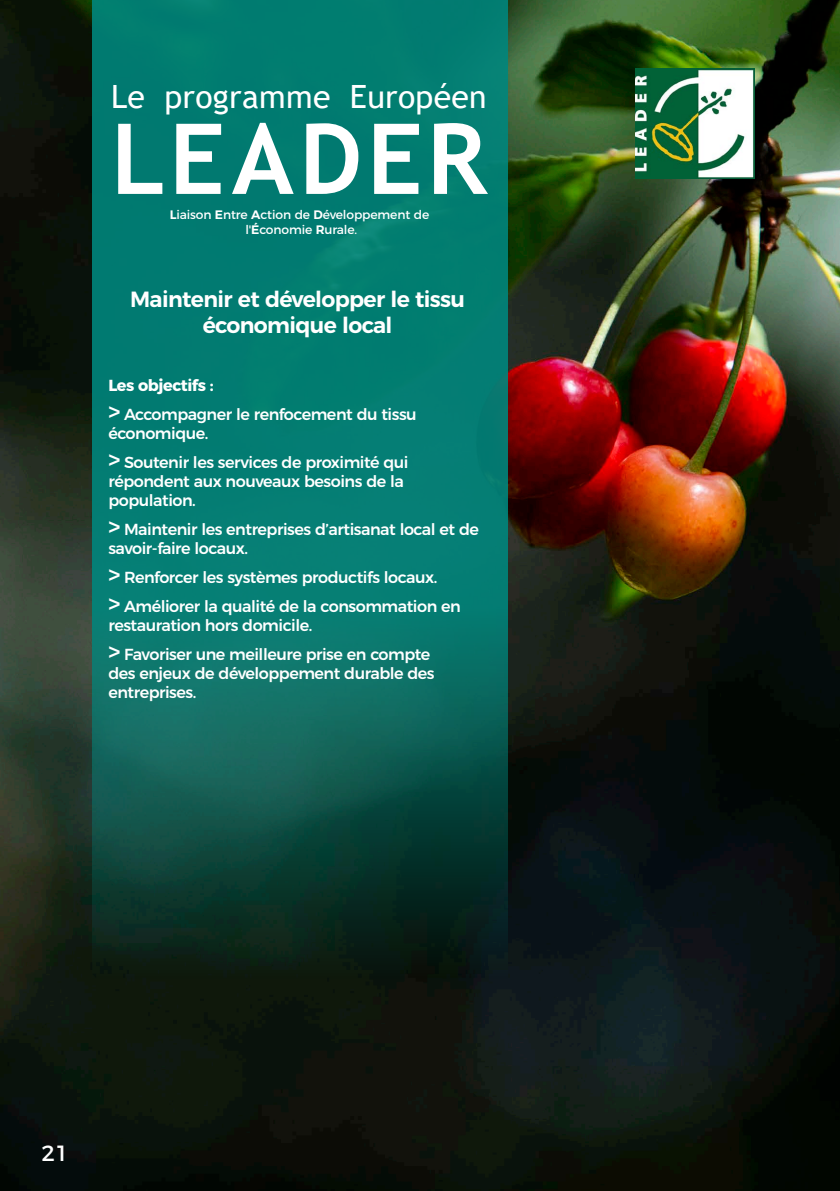
<style>
.page{position:relative;width:840px;height:1191px;background:#fff}
.page>*{position:absolute;margin:0;border:0;box-sizing:border-box;transform-origin:0 0}
.t1{font:700 98px "Trebuchet MS";letter-spacing:.05em;color:#fff}
.t2{font:32px "Trebuchet MS";letter-spacing:.01em;color:#fff}
.t3{font:600 22px/26.4px "Montserrat";letter-spacing:-.03em;color:#fff;text-align:center}
.t4{font:22px "Montserrat Alternates";color:#fff}
.t5{font:500 16px/19.2px "Montserrat";letter-spacing:-.03em;color:#fff}
.t6{font:700 16px "Montserrat";letter-spacing:-.03em;color:#fff}
.t7{font:12.2px "Montserrat";letter-spacing:-.01em;color:#fff}
.s1{font-weight:600}
.s2{font-size:24px}
</style>
<div class="page">
<img style="left:0;top:0;width:839px;height:1191px">
<svg style="left:93px;top:0;width:414px;height:1191px;background:#075c52"></svg>
<img style="left:635px;top:68px;width:119px;height:110px">
<div style="left:828px;top:511px;width:11px;height:103px;background:#0e120c"></div>
<svg style="left:839px;top:522px;width:1px;height:65px"></svg>
<p class="t2" style="left:111px;top:76px;width:377px">Le programme Européen</p>
<p class="t1" style="left:111px;top:98px;width:377px">LEADER</p>
<p class="t7" style="left:170px;top:205px;width:261px"><span class="s1">L</span>iaison <span class="s1">E</span>ntre <span class="s1">A</span>ction de <span class="s1">D</span>éveloppement de</p>
<p class="t7" style="left:245px;top:219px;width:113px">l'<span class="s1">É</span>conomie <span class="s1">R</span>urale.</p>
<p class="t3" style="left:130px;top:284px;width:336px">Maintenir et développer le tissu économique local</p>
<p class="t6" style="left:108px;top:372px;width:107px">Les objectifs :</p>
<p class="t5" style="left:108px;top:403px;width:310px"><span class="s2">&gt;</span> Accompagner le renfocement du tissu économique.</p>
<p class="t5" style="left:108px;top:451px;width:301px"><span class="s2">&gt;</span> Soutenir les services de proximité qui répondent aux nouveaux besoins de la population.</p>
<p class="t5" style="left:108px;top:518px;width:372px"><span class="s2">&gt;</span> Maintenir les entreprises d’artisanat local et de savoir-faire locaux.</p>
<p class="t5" style="left:108px;top:566px;width:330px"><span class="s2">&gt;</span> Renforcer les systèmes productifs locaux.</p>
<p class="t5" style="left:108px;top:595px;width:354px"><span class="s2">&gt;</span> Améliorer la qualité de la consommation en restauration hors domicile.</p>
<p class="t5" style="left:108px;top:643px;width:327px"><span class="s2">&gt;</span> Favoriser une meilleure prise en compte des enjeux de développement durable des entreprises.</p>
<p class="t4" style="left:41px;top:1135px;width:29px">21</p>
</div>
